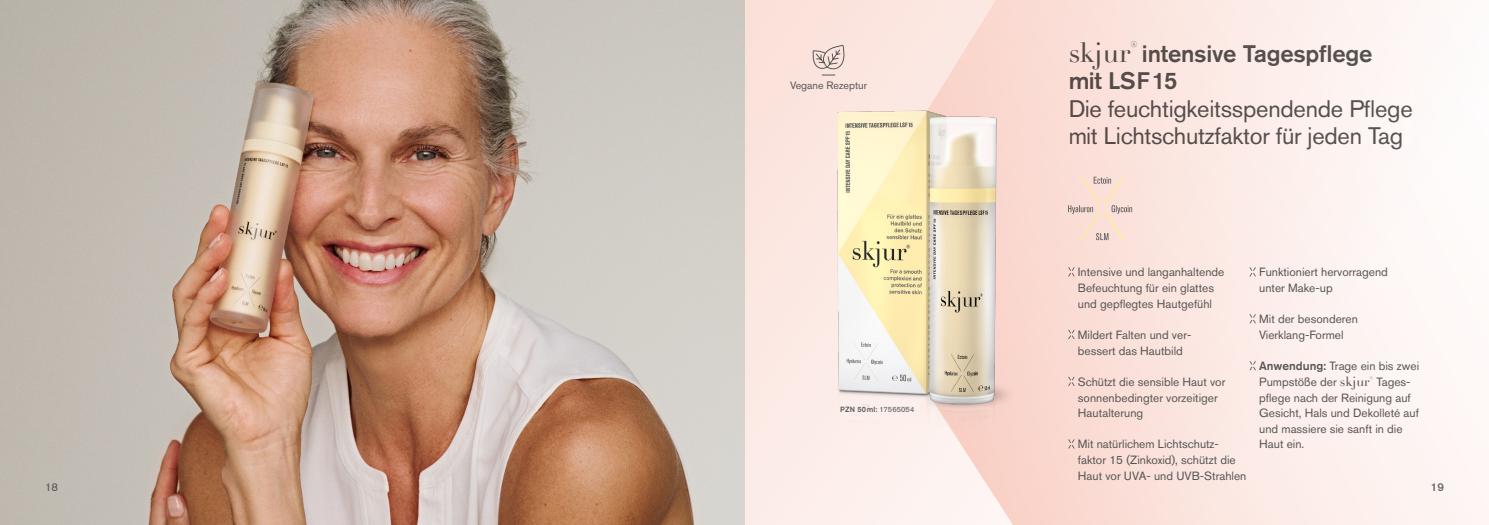
<style>
.page{position:relative;width:1489px;height:525px;background:#fff}
.page>*{position:absolute;margin:0;border:0;box-sizing:border-box;transform-origin:0 0}
.t1{font:23.75px/27.4px "Akzidenz Grotesk Pro";letter-spacing:-.01em;color:#565655}
.t2{font:500 23.75px/27.4px "Akzidenz Grotesk Pro";letter-spacing:-.01em;color:#565655}
.t3{font:11.88px/15.6px "Akzidenz Grotesk Pro";color:#565655}
.t4{font:11.25px "Akzidenz Grotesk Pro";color:#565655}
.t5{font:11.25px "Akzidenz Grotesk Pro";color:#585757}
.t6{font:10.62px "Akzidenz Grotesk Pro";color:#585757}
.t7{font:500 7.5px "Akzidenz Grotesk Pro";letter-spacing:.02em;color:#565655}
.s1{font-weight:400}
.s2{font-family:"Didot";font-weight:400;font-size:27.5px}
.s3{font-weight:500}
.s4{font-family:"Didot";font-size:13.12px}
</style>
<div class="page">
<div style="left:744px;top:0;width:744px;height:524px;background:#fce8e2"></div>
<svg style="left:837px;top:0;width:651px;height:524px"></svg>
<svg style="left:1068px;top:267px;width:6px;height:9px"></svg>
<svg style="left:1068px;top:330px;width:6px;height:9px"></svg>
<svg style="left:1068px;top:376px;width:6px;height:9px"></svg>
<svg style="left:1068px;top:439px;width:6px;height:9px"></svg>
<svg style="left:1249px;top:267px;width:6px;height:9px"></svg>
<svg style="left:1249px;top:314px;width:6px;height:9px"></svg>
<svg style="left:1249px;top:361px;width:6px;height:9px"></svg>
<svg style="left:812px;top:45px;width:34px;height:30px"></svg>
<img style="left:837px;top:87px;width:196px;height:357px">
<img style="left:0;top:0;width:744px;height:524px">
<svg style="left:1068px;top:175px;width:64px;height:66px"></svg>
<p class="t5" style="left:45px;top:479px;width:15px">18</p>
<p class="t6" style="left:790px;top:78px;width:79px">Vegane Rezeptur</p>
<p class="t7" style="left:840px;top:404px;width:76px">PZN 50ml: <span class="s1">17565054</span></p>
<h1 class="t2" style="left:1068px;top:40px;width:306px"><span class="s2">skjur</span><sup>®</sup> intensive Tagespflege mit LSF15</h1>
<h1 class="t1" style="left:1068px;top:95px;width:346px">Die feuchtigkeitsspendende Pflege mit Lichtschutzfaktor für jeden Tag</h1>
<p class="t3" style="left:1077px;top:264px;width:148px">Intensive und langanhaltende<br>Befeuchtung für ein glattes und gepflegtes Hautgefühl</p>
<p class="t3" style="left:1077px;top:327px;width:115px">Mildert Falten und ver&shy;bessert das Hautbild</p>
<p class="t3" style="left:1077px;top:373px;width:149px">Schützt die sensible Haut vor sonnenbedingter vorzeitiger<br>Hautalterung</p>
<p class="t3" style="left:1077px;top:436px;width:170px">Mit natürlichem Lichtschutz&shy;faktor 15 (Zinkoxid), schützt die<br>Haut vor UVA- und UVB-Strahlen</p>
<p class="t3" style="left:1259px;top:264px;width:130px">Funktioniert hervorragend unter Make-up</p>
<p class="t3" style="left:1259px;top:311px;width:100px">Mit der besonderen<br>Vierklang-Formel</p>
<p class="t3" style="left:1259px;top:358px;width:161px"><span class="s3">Anwendung:</span> Trage ein bis zwei<br>Pumpstöße der <span class="s4">skjur</span><sup>®</sup> Tages&shy;pflege nach der Reinigung auf<br>Gesicht, Hals und Dekolleté auf und massiere sie sanft in die<br>Haut ein.</p>
<p class="t4" style="left:1430px;top:479px;width:15px">19</p>
</div>
